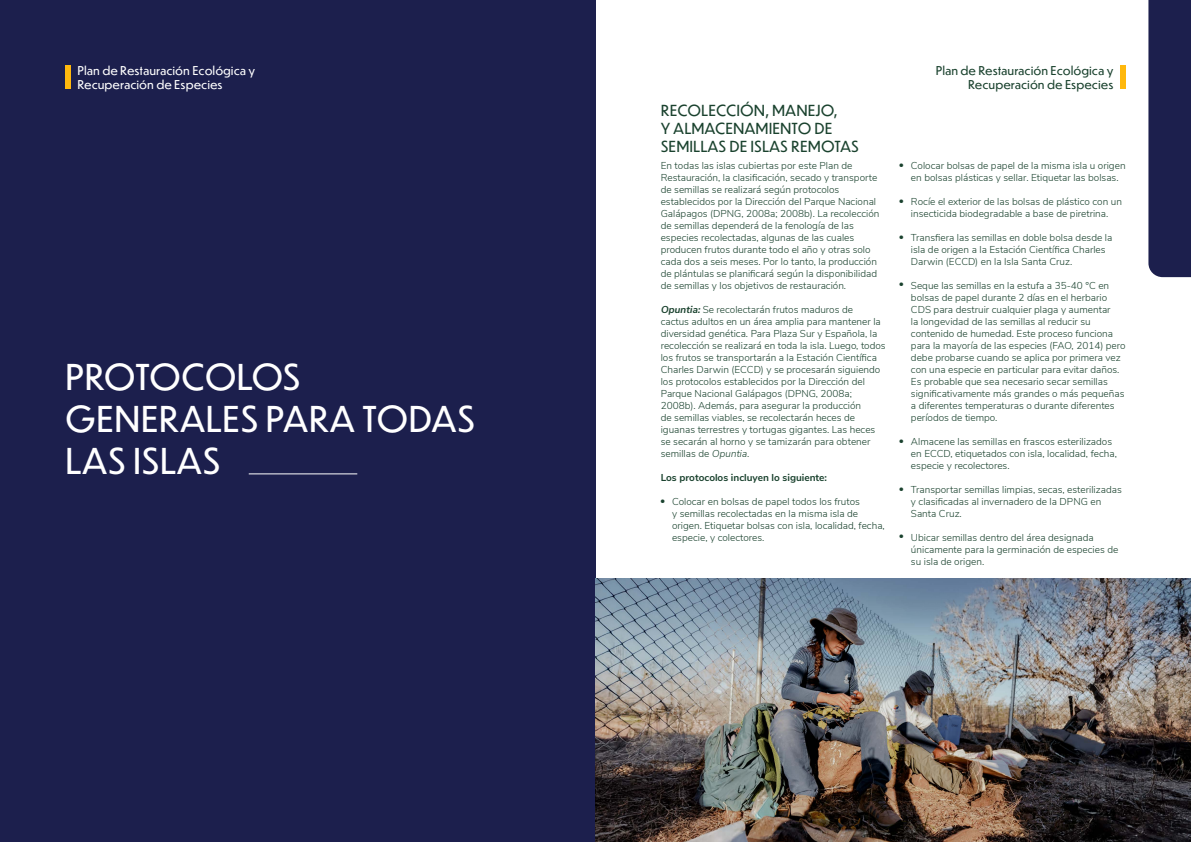
<style>
.page{position:relative;width:1191px;height:842px;background:#fff}
.page>*{position:absolute;margin:0;border:0;box-sizing:border-box;transform-origin:0 0}
.t1{font:35px/42px "Dunbar Text";color:#fff}
.t2{font:15px/18px "Dunbar Text";color:#1a422e}
.t3{font:12px/14.4px "Dunbar Text";color:#fff}
.t4{font:12px/14.4px "Dunbar Text";color:#1a422e;text-align:right}
.t5{font:300 10px/12px "Nunito Sans";color:#1a422e}
.t6{font:700 10px "Nunito Sans";color:#1a422e}
.s1{font-weight:700;font-style:italic}
.s2{font-style:italic}
</style>
<div class="page">
<div style="left:0;top:0;width:595px;height:842px;background:#1c1f4d"></div>
<div style="left:65px;top:65px;width:5px;height:24px;background:#ffb80d"></div>
<hr style="left:249px;top:473px;width:108px;height:1px;background:#fff">
<div style="left:1148px;top:0;width:43px;height:277px;background:#1c1f4d"></div>
<div style="left:1120px;top:65px;width:5px;height:24px;background:#ffb80d"></div>
<img style="left:595px;top:578px;width:596px;height:264px">
<p class="t3" style="left:77px;top:62px;width:179px">Plan de Restauración Ecológica y<br>Recuperación de Especies</p>
<h1 class="t1" style="left:65px;top:355px;width:411px">PROTOCOLOS<br>GENERALES PARA TODAS<br>LAS ISLAS</h1>
<h2 class="t2" style="left:660px;top:101px;width:200px">RECOLECCIÓN, MANEJO,<br>Y ALMACENAMIENTO DE<br>SEMILLAS DE ISLAS REMOTAS</h2>
<p class="t5" style="left:660px;top:159px;width:220px">En todas las islas cubiertas por este Plan de Restauración, la clasificación, secado y transporte de semillas se realizará según protocolos establecidos por la Dirección del Parque Nacional Galápagos (DPNG, 2008a; 2008b). La recolección de semillas dependerá de la fenología de las especies recolectadas, algunas de las cuales producen frutos durante todo el año y otras solo cada dos a seis meses. Por lo tanto, la producción de plántulas se planificará según la disponibilidad de semillas y los objetivos de restauración.</p>
<p class="t5" style="left:660px;top:303px;width:226px"><span class="s1">Opuntia:</span> Se recolectarán frutos maduros de<br>cactus adultos en un área amplia para mantener la diversidad genética. Para Plaza Sur y Española, la recolección se realizará en toda la isla. Luego, todos los frutos se transportarán a la Estación Científica Charles Darwin (ECCD) y se procesarán siguiendo los protocolos establecidos por la Dirección del Parque Nacional Galápagos (DPNG, 2008a; 2008b). Además, para asegurar la producción<br>de semillas viables, se recolectarán heces de iguanas terrestres y tortugas gigantes. Las heces se secarán al horno y se tamizarán para obtener semillas de <span class="s2">Opuntia</span>.</p>
<p class="t6" style="left:660px;top:470px;width:168px">Los protocolos incluyen lo siguiente:</p>
<p class="t5" style="left:672px;top:495px;width:214px">Colocar en bolsas de papel todos los frutos<br>y semillas recolectadas en la misma isla de origen. Etiquetar bolsas con isla, localidad, fecha, especie, y colectores.</p>
<p class="t6" style="left:660px;top:493px;width:7px">•</p>
<p class="t4" style="left:935px;top:62px;width:179px">Plan de Restauración Ecológica y<br>Recuperación de Especies</p>
<p class="t5" style="left:911px;top:159px;width:216px">Colocar bolsas de papel de la misma isla u origen en bolsas plásticas y sellar. Etiquetar las bolsas.</p>
<p class="t5" style="left:911px;top:195px;width:212px">Rocíe el exterior de las bolsas de plástico con un insecticida biodegradable a base de piretrina.</p>
<p class="t5" style="left:911px;top:231px;width:203px">Transfiera las semillas en doble bolsa desde la isla de origen a la Estación Científica Charles<br>Darwin (ECCD) en la Isla Santa Cruz.</p>
<p class="t5" style="left:911px;top:279px;width:216px">Seque las semillas en la estufa a 35-40 °C en bolsas de papel durante 2 días en el herbario CDS para destruir cualquier plaga y aumentar<br>la longevidad de las semillas al reducir su contenido de humedad. Este proceso funciona para la mayoría de las especies (FAO, 2014) pero debe probarse cuando se aplica por primera vez con una especie en particular para evitar daños.<br>Es probable que sea necesario secar semillas significativamente más grandes o más pequeñas a diferentes temperaturas o durante diferentes períodos de tiempo.</p>
<p class="t5" style="left:911px;top:435px;width:207px">Almacene las semillas en frascos esterilizados en ECCD, etiquetados con isla, localidad, fecha, especie y recolectores.</p>
<p class="t5" style="left:911px;top:483px;width:212px">Transportar semillas limpias, secas, esterilizadas y clasificadas al invernadero de la DPNG en<br>Santa Cruz.</p>
<p class="t5" style="left:911px;top:531px;width:209px">Ubicar semillas dentro del área designada únicamente para la germinación de especies de su isla de origen.</p>
<p class="t6" style="left:899px;top:157px;width:7px">•</p>
<p class="t6" style="left:899px;top:194px;width:7px">•</p>
<p class="t6" style="left:899px;top:229px;width:7px">•</p>
<p class="t6" style="left:899px;top:276px;width:7px">•</p>
<p class="t6" style="left:899px;top:434px;width:7px">•</p>
<p class="t6" style="left:899px;top:481px;width:7px">•</p>
<p class="t6" style="left:899px;top:528px;width:7px">•</p>
</div>
